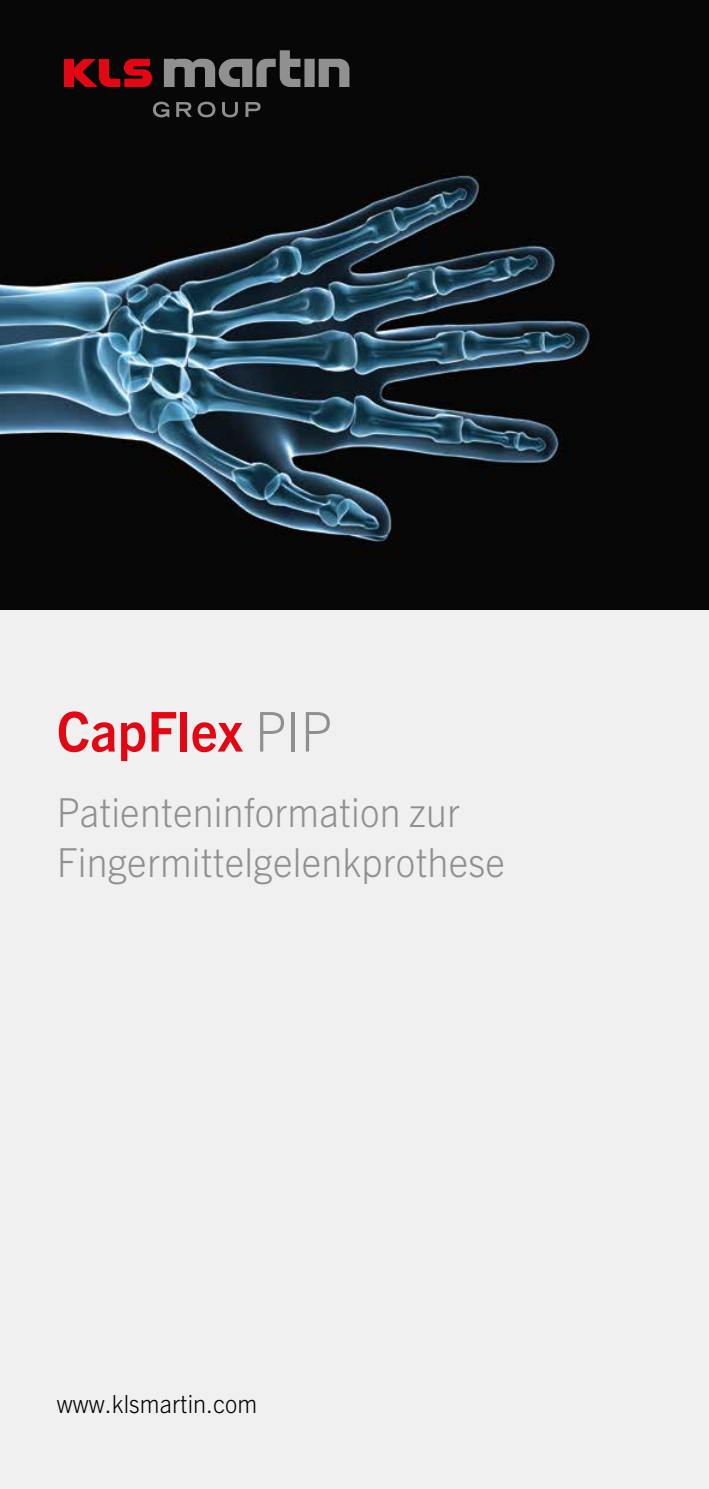
<style>
.page{position:relative;width:709px;height:1489px;background:#fff}
.page>*{position:absolute;margin:0;border:0;box-sizing:border-box;transform-origin:0 0}
.t1{font:700 55px "Trade Gothic Next LT Pro";letter-spacing:.005em;color:#e30613;scale:.94 1}
.t2{font:300 40px/50px "Trade Gothic Next LT Pro";letter-spacing:.005em;color:#909090;scale:.94 1}
.t3{font:300 25px "Trade Gothic Next LT Pro";letter-spacing:.005em;color:#000;scale:.94 1}
.s1{font-weight:300;color:#909090}
</style>
<div class="page">
<div style="left:0;top:489px;width:709px;height:999px;background:#f0f0f0"></div>
<img style="left:0;top:0;width:709px;height:609px">
<svg style="left:153px;top:102px;width:16px;height:15px"></svg>
<svg style="left:176px;top:102px;width:16px;height:15px"></svg>
<svg style="left:198px;top:102px;width:17px;height:15px"></svg>
<svg style="left:222px;top:102px;width:16px;height:15px"></svg>
<svg style="left:245px;top:102px;width:15px;height:15px"></svg>
<svg style="left:164px;top:50px;width:185px;height:37px;background:#4c4c4c"></svg>
<svg style="left:64px;top:59px;width:88px;height:28px;background:#92060e"></svg>
<h1 class="t1" style="left:57px;top:693px;width:294px">CapFlex <span class="s1">PIP</span></h1>
<p class="t2" style="left:57px;top:784px;width:478px">Patienteninformation zur<br>Fingermittelgelenkprothese</p>
<p class="t3" style="left:57px;top:1386px;width:215px">www.klsmartin.com</p>
</div>
